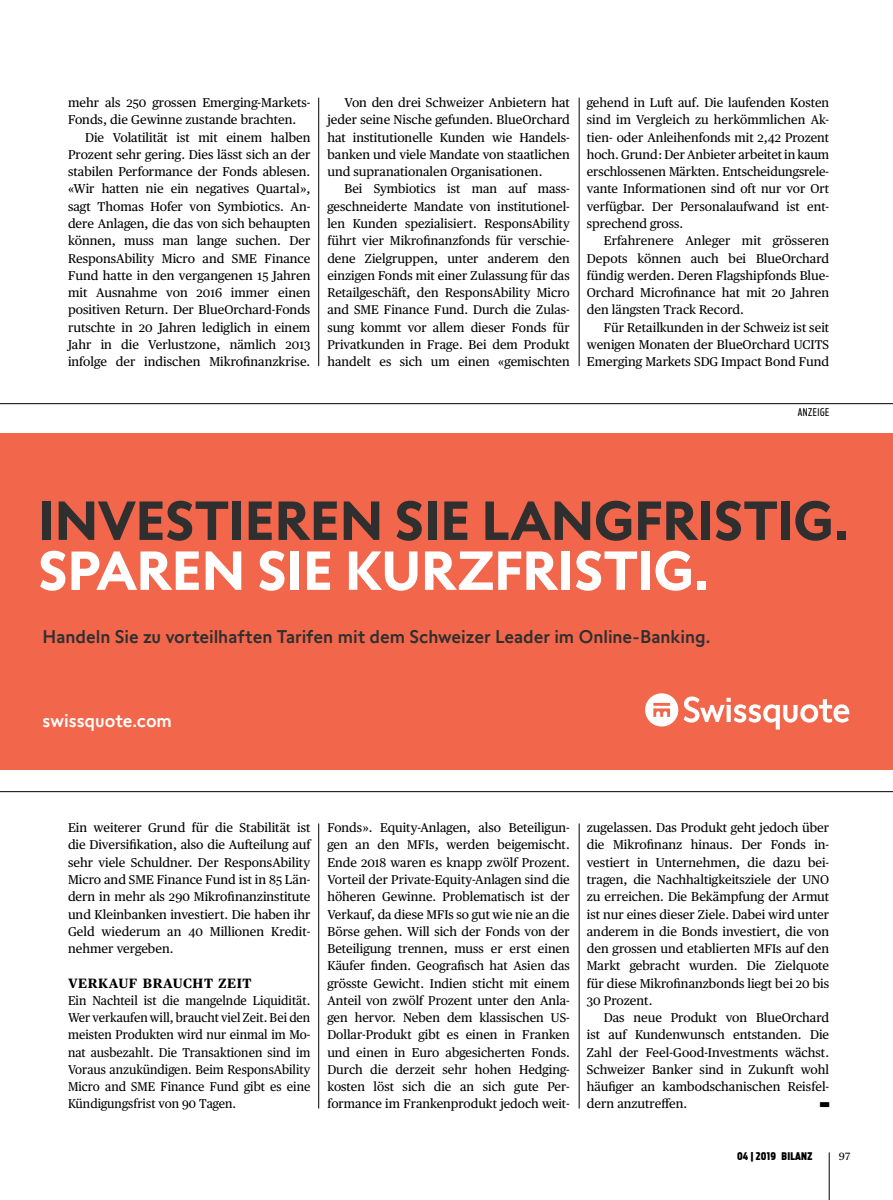
<style>
.page{position:relative;width:893px;height:1200px;background:#fff}
.page>*{position:absolute;margin:0;border:0;box-sizing:border-box;transform-origin:0 0}
.t1{font:700 54.75px "Swissquote CT";letter-spacing:-.005em;color:#2f2f30}
.t2{font:700 54.75px "Swissquote CT";letter-spacing:-.005em;color:#fff}
.t3{font:500 18.3px "Swissquote CT";color:#2f2f30}
.t4{font:500 18.3px "Swissquote CT";color:#fff}
.t5{font:700 13.5px "Publico Text";letter-spacing:.04em;color:#000}
.t6{font:12.75px/17.2px "Publico Text";color:#000;text-align:justify}
.t7{font:12.75px/17.2px "Publico Text";color:#000;text-align:justify;scale:.96 1}
.t8{font:900 extra-condensed 10.5px "Antenna";letter-spacing:.02em;color:#000}
.t9{font:extra-condensed 10.5px "Antenna";letter-spacing:.05em;color:#000}
.t10{font:10.5px "Publico Text";color:#000}
.t11{font:6px "Carta Std";color:#000;scale:1.5 1}
.s1{font-size:12.6px}
</style>
<div class="page">
<hr style="left:829px;top:1152px;width:1px;height:47px;background:#000">
<hr style="left:0;top:403px;width:893px;height:1px;background:#000">
<hr style="left:0;top:791px;width:893px;height:1px;background:#000">
<hr style="left:318px;top:98px;width:1px;height:268px;background:#000">
<hr style="left:318px;top:823px;width:1px;height:285px;background:#000">
<hr style="left:579px;top:98px;width:1px;height:268px;background:#000">
<hr style="left:579px;top:823px;width:1px;height:285px;background:#000">
<div style="left:0;top:433px;width:893px;height:336px;background:#f2674b"></div>
<svg style="left:645px;top:693px;width:33px;height:33px"></svg>
<svg style="left:684px;top:696px;width:165px;height:33px"></svg>
<p class="t6" style="left:68px;top:93px;width:243px">mehr als 250 grossen Emerging-Markets-<br>Fonds, die Gewinne zustande brachten.</p>
<p class="t6" style="left:68px;top:128px;width:244px;text-indent:17px">Die Volatilität ist mit einem halben Prozent sehr gering. Dies lässt sich an der stabilen Performance der Fonds ablesen. «Wir hatten nie ein negatives Quartal», sagt Thomas Hofer von Symbiotics. An&shy;dere Anlagen, die das von sich behaupten können, muss man lange suchen. Der ResponsAbility Micro and <span class="s1">SME</span> Finance Fund hatte in den vergangenen 15 Jahren mit Ausnahme von 2016 immer einen positiven Return. Der BlueOrchard-Fonds rutschte in 20 Jahren lediglich in einem Jahr in die Verlustzone, nämlich 2013 infolge der indischen Mikrofinanzkrise.</p>
<p class="t6" style="left:327px;top:93px;width:244px;text-indent:17px">Von den drei Schweizer Anbietern hat jeder seine Nische gefunden. BlueOrchard hat institutionelle Kunden wie Handels&shy;banken und viele Mandate von staatlichen und supranationalen Organisationen.</p>
<p class="t6" style="left:327px;top:179px;width:244px;text-indent:17px">Bei Symbiotics ist man auf mass&shy;geschneiderte Mandate von institutionel&shy;len Kunden spezialisiert. ResponsAbility führt vier Mikrofinanzfonds für verschie&shy;dene Zielgruppen, unter anderem den einzigen Fonds mit einer Zulassung für das Retailgeschäft, den ResponsAbility Micro and <span class="s1">SME</span> Finance Fund. Durch die Zulas&shy;sung kommt vor allem dieser Fonds für Privatkunden in Frage. Bei dem Produkt handelt es sich um einen «gemischten</p>
<p class="t6" style="left:587px;top:93px;width:244px">gehend in Luft auf. Die laufenden Kosten sind im Vergleich zu herkömmlichen Ak&shy;tien- oder Anleihenfonds mit 2,42 Prozent hoch. Grund: Der Anbieter arbeitet in kaum erschlossenen Märkten. Entscheidungsrele&shy;vante Informationen sind oft nur vor Ort verfügbar. Der Personalaufwand ist ent&shy;sprechend gross.</p>
<p class="t6" style="left:587px;top:231px;width:244px;text-indent:17px">Erfahrenere Anleger mit grösseren Depots können auch bei BlueOrchard fündig werden. Deren Flagshipfonds Blue-Orchard Microfinance hat mit 20 Jahren den längsten Track Record.</p>
<p class="t6" style="left:587px;top:317px;width:244px;text-indent:17px">Für Retailkunden in der Schweiz ist seit wenigen Monaten der BlueOrchard <span class="s1">UCITS </span>Emerging Markets <span class="s1">SDG</span> Impact Bond Fund</p>
<p class="t9" style="left:798px;top:405px;width:33px">ANZEIGE</p>
<h1 class="t1" style="left:38px;top:487px;width:812px">INVESTIEREN SIE LANGFRISTIG.</h1>
<h1 class="t2" style="left:38px;top:537px;width:672px">SPAREN SIE KURZFRISTIG.</h1>
<h2 class="t3" style="left:43px;top:625px;width:669px">Handeln Sie zu vorteilhaften Tarifen mit dem Schweizer Leader im Online-Banking.</h2>
<h2 class="t4" style="left:43px;top:709px;width:131px">swissquote.com</h2>
<p class="t6" style="left:68px;top:818px;width:244px">Ein weiterer Grund für die Stabilität ist die Diversifikation, also die Aufteilung auf sehr viele Schuldner. Der ResponsAbility Micro and <span class="s1">SME</span> Finance Fund ist in 85 Län&shy;dern in mehr als 290 Mikrofinanzinstitute und Kleinbanken investiert. Die haben ihr Geld wiederum an 40 Millionen Kredit&shy;nehmer vergeben.</p>
<p class="t5" style="left:68px;top:972px;width:185px">VERKAUF BRAUCHT ZEIT</p>
<p class="t7" style="left:68px;top:990px;width:254px">Ein Nachteil ist die mangelnde Liquidität.<br>Wer verkaufen will, braucht viel Zeit. Bei den meisten Produkten wird nur einmal im Mo&shy;nat ausbezahlt. Die Transaktionen sind im Voraus anzukündigen. Beim ResponsAbility Micro and <span class="s1">SME</span> Finance Fund gibt es eine Kündigungsfrist von 90 Tagen.</p>
<p class="t6" style="left:327px;top:818px;width:244px">Fonds». Equity-Anlagen, also Beteiligun&shy;gen an den <span class="s1">MFI</span>s, werden beigemischt.<br>Ende 2018 waren es knapp zwölf Prozent.<br>Vorteil der Private-Equity-Anlagen sind die höheren Gewinne. Problematisch ist der Verkauf, da diese <span class="s1">MFI</span>s so gut wie nie an die Börse gehen. Will sich der Fonds von der Beteiligung trennen, muss er erst einen Käufer finden. Geografisch hat Asien das grösste Gewicht. Indien sticht mit einem Anteil von zwölf Prozent unter den Anla&shy;gen hervor. Neben dem klassischen <span class="s1">US</span>-Dollar-Produkt gibt es einen in Franken und einen in Euro abgesicherten Fonds.<br>Durch die derzeit sehr hohen Hedging&shy;kosten löst sich die an sich gute Per&shy;formance im Frankenprodukt jedoch weit-</p>
<p class="t6" style="left:587px;top:818px;width:244px">zugelassen. Das Produkt geht jedoch über die Mikrofinanz hinaus. Der Fonds in&shy;vestiert in Unternehmen, die dazu bei&shy;tragen, die Nachhaltigkeitsziele der <span class="s1">UNO </span>zu erreichen. Die Bekämpfung der Armut ist nur eines dieser Ziele. Dabei wird unter anderem in die Bonds investiert, die von den grossen und etablierten <span class="s1">MFI</span>s auf den Markt gebracht wurden. Die Zielquote für diese Mikrofinanzbonds liegt bei 20 bis 30 Prozent.</p>
<p class="t6" style="left:587px;top:1007px;width:244px;text-indent:17px">Das neue Produkt von BlueOrchard ist auf Kundenwunsch entstanden. Die Zahl der Feel-Good-Investments wächst.<br>Schweizer Banker sind in Zukunft wohl häufiger an kambodschanischen Reisfel&shy;dern anzutreffen.</p>
<p class="t11" style="left:820px;top:1100px;width:8px">•</p>
<p class="t8" style="left:737px;top:1149px;width:77px">04 | 2019 BILANZ</p>
<p class="t10" style="left:839px;top:1148px;width:13px">97</p>
</div>
